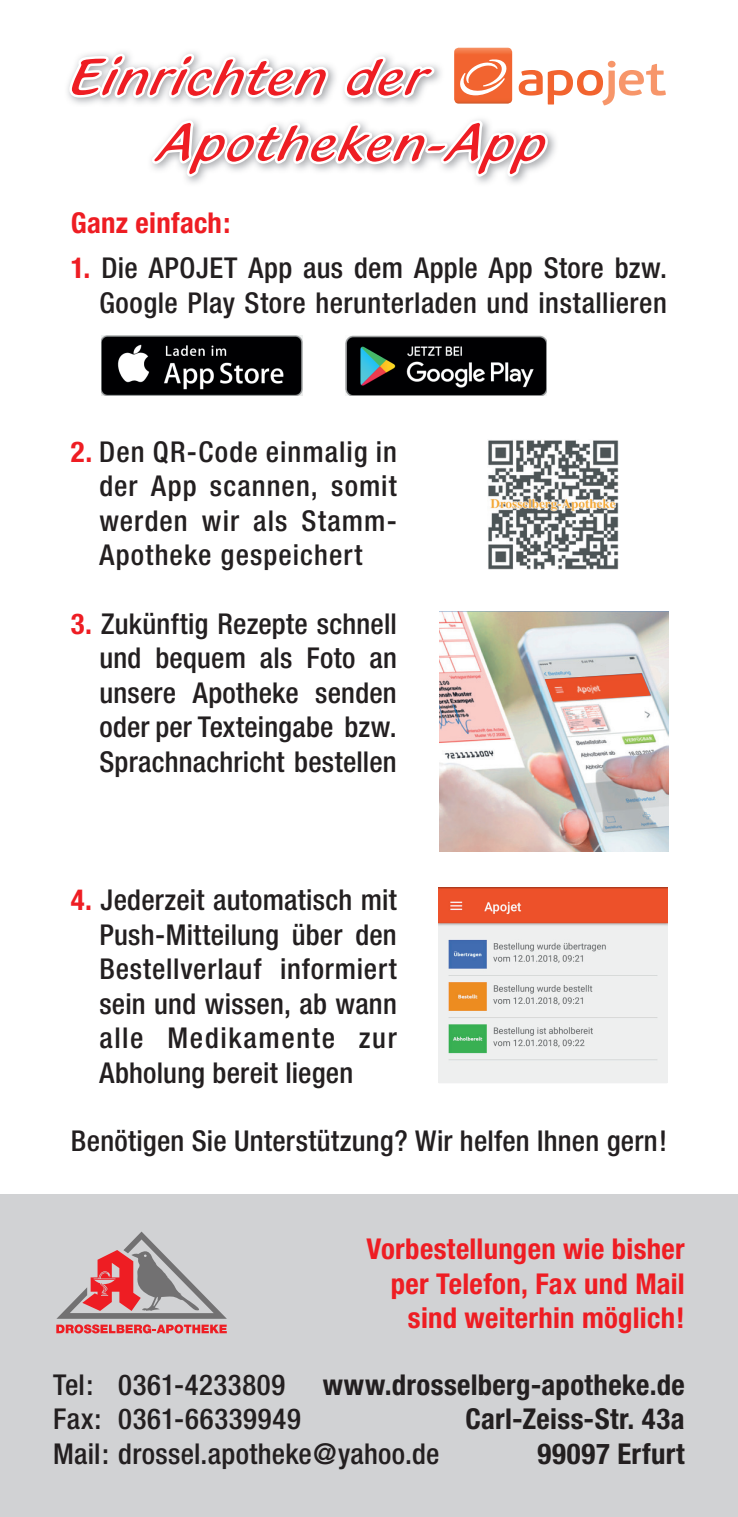
<style>
.page{position:relative;width:738px;height:1517px;background:#fff}
.page>*{position:absolute;margin:0;border:0;box-sizing:border-box;transform-origin:0 0}
.t1{font:55px/66px "Blacklight D";letter-spacing:.035em;color:#ee1d23}
.t2{font:600 46.75px "PF Beau Sans Pro";letter-spacing:-.035em;color:#f2642f;scale:1.15 1}
.t3{font:500 condensed 28.75px/34.5px "Helvetica Neue";letter-spacing:.015em;color:#231f20;text-align:justify}
.t4{font:700 condensed 28.75px/34.5px "Helvetica Neue";letter-spacing:.01em;color:#ee1d23;text-align:right}
.t5{font:700 condensed 28.75px/34.5px "Helvetica Neue";letter-spacing:.015em;color:#231f20;text-align:right}
.s1{color:#f7966a}
.s2{font-weight:700;color:#ee1d23}
</style>
<div class="page">
<img style="left:345px;top:336px;width:201px;height:60px">
<img style="left:101px;top:336px;width:201px;height:60px">
<img style="left:488px;top:440px;width:129px;height:129px">
<img style="left:438px;top:887px;width:228px;height:195px">
<img style="left:439px;top:611px;width:228px;height:240px">
<svg style="left:574px;top:666px;width:31px;height:7px"></svg>
<img style="left:544px;top:673px;width:106px;height:29px">
<div style="left:0;top:1194px;width:737px;height:323px;background:#d1d2d4"></div>
<svg style="left:56px;top:1324px;width:170px;height:9px"></svg>
<svg style="left:57px;top:1231px;width:169px;height:87px"></svg>
<svg style="left:67px;top:52px;width:484px;height:131px"></svg>
<div style="left:454px;top:47px;width:212px;height:61px;background:#fff"></div>
<img style="left:454px;top:48px;width:57px;height:56px">
<h1 class="t1" style="left:161px;top:44px;width:386px;text-indent:-90px">Einrichten der<br>Apotheken-App</h1>
<h2 class="t2" style="left:516px;top:51px;width:132px">apo<span class="s1">jet</span></h2>
<p class="t4" style="left:71px;top:205px;width:161px">Ganz einfach:</p>
<p class="t3" style="left:71px;top:250px;width:597px;text-align:right"><span class="s2">1.</span> Die APOJET App aus dem Apple App Store bzw.<br>Google Play Store herunterladen und installieren</p>
<p class="t3" style="left:99px;top:434px;width:299px;text-indent:-28px"><span class="s2">2.</span> Den QR-Code einmalig in der App scannen, somit werden wir als Stamm-Apotheke gespeichert</p>
<p class="t3" style="left:99px;top:606px;width:299px;text-indent:-28px"><span class="s2">3.</span> Zukünftig Rezepte schnell und bequem als Foto an unsere Apotheke senden oder per Texteingabe bzw.<br>Sprachnachricht bestellen</p>
<p class="t3" style="left:99px;top:882px;width:299px;text-indent:-28px"><span class="s2">4.</span> Jederzeit automatisch mit Push-Mitteilung über den Bestellverlauf informiert sein und wissen, ab wann alle Medikamente zur Abholung bereit liegen</p>
<p class="t3" style="left:71px;top:1123px;width:597px">Benötigen Sie Unterstützung? Wir helfen Ihnen gern!</p>
<p class="t4" style="left:366px;top:1231px;width:319px">Vorbestellungen wie bisher per Telefon, Fax und Mail sind weiterhin möglich!</p>
<p class="t5" style="left:322px;top:1366px;width:363px">www.drosselberg-apotheke.de<br>Carl-Zeiss-Str. 43a<br>99097 Erfurt</p>
<p class="t3" style="left:53px;top:1367px;width:387px;text-align:left">Tel: 0361-4233809<br>Fax: 0361-66339949<br>Mail: drossel.apotheke@yahoo.de</p>
</div>
